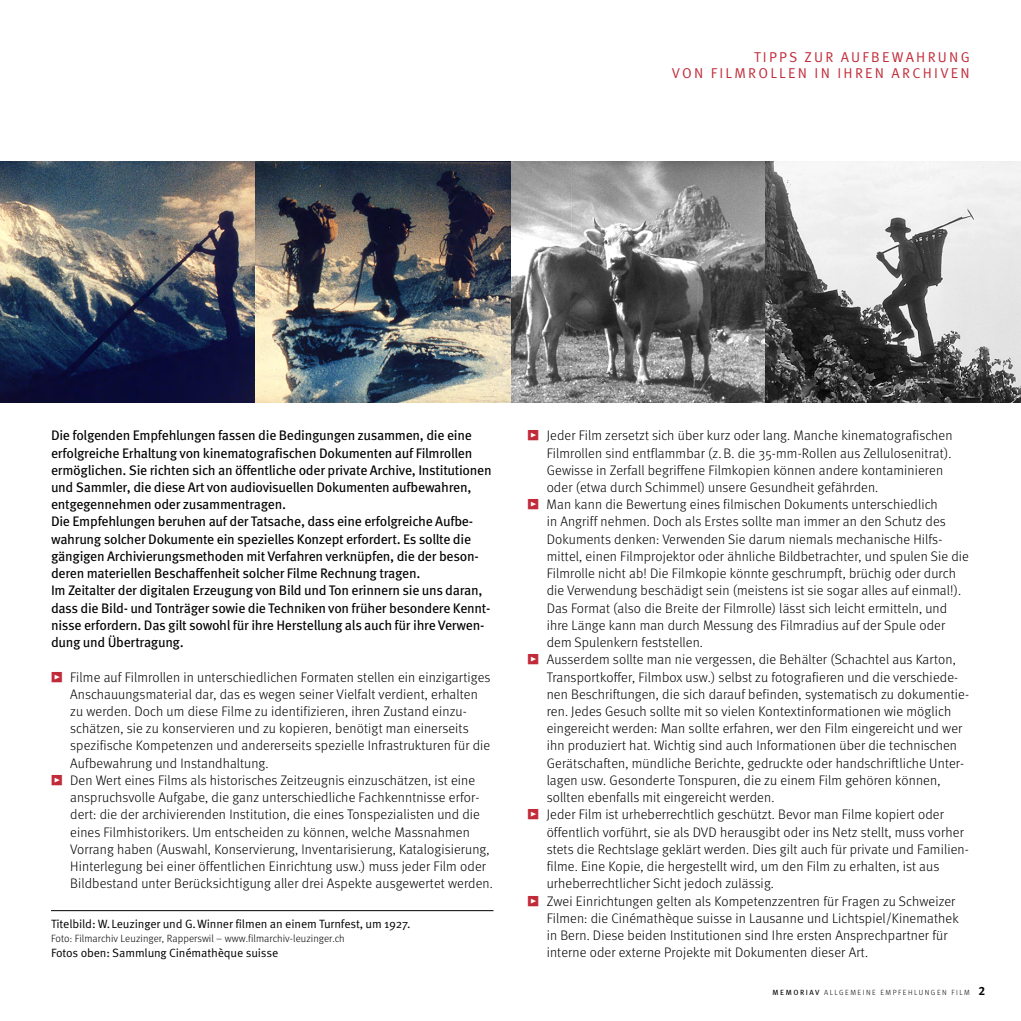
<style>
.page{position:relative;width:1021px;height:1021px;background:#fff}
.page>*{position:absolute;margin:0;border:0;box-sizing:border-box;transform-origin:0 0}
.t1{font:14.25px/16.5px "Meta Pro";letter-spacing:.16em;color:#c12b39;text-align:right}
.t2{font:300 13.8px/17.2px "Meta";letter-spacing:.01em;color:#000}
.t3{font:13.8px/17.2px "Meta Pro";letter-spacing:-.02em;color:#000}
.t4{font:12px "Meta Pro";letter-spacing:-.01em;color:#000}
.t5{font:300 10.5px "Meta";letter-spacing:.01em;color:#000}
.t6{font:7.5px "Meta Light LF";letter-spacing:.2em;color:#000}
.s1{font-family:"Meta Pro";font-weight:400;color:#c12b39}
.s2{font-family:"Meta Pro"}
.s3{font-family:"Meta Pro";font-weight:700;font-size:12px}
</style>
<div class="page">
<img style="left:0;top:162px;width:255px;height:240px">
<svg style="left:510px;top:162px;width:255px;height:240px;background:#808080"></svg>
<img style="left:255px;top:162px;width:255px;height:240px">
<svg style="left:765px;top:162px;width:255px;height:240px"></svg>
<hr style="left:51px;top:910px;width:442px;height:1px;background:#000">
<p class="t1" style="left:672px;top:49px;width:299px">Tipps zur Aufbewahrung<br>von Filmrollen in I hren Archiven</p>
<p class="t3" style="left:51px;top:427px;width:442px">Die folgenden Empfehlungen fassen die Bedingungen zusammen, die eine erfolgreiche Erhaltung von kinematografischen Dokumenten auf -Filmrollen ermöglichen. Sie richten sich an öffentliche oder private Archive, I nstitutionen und Sammler, die diese Art von audiovisuellen Dokumenten aufbewahren, entgegennehmen oder zusammentragen.<br>Die Empfehlungen beruhen auf der Tatsache, dass eine erfolgreiche Aufbe&shy;wahrung solcher Dokumente ein spezielles Konzept erfordert. Es sollte die gängigen Archivierungsmethoden mit Verfahren verknüpfen, die der beson&shy;deren materiellen Beschaffenheit solcher Filme Rechnung tragen.<br>I m Zeitalter der digitalen Erzeugung von Bild und Ton erinnern sie uns daran, dass die Bild- und Tonträger sowie die Techniken von früher besondere Kennt&shy;nisse erfordern. Das gilt sowohl für ihre H erstellung als auch für ihre Verwen&shy;dung und Übertragung.</p>
<p class="t2" style="left:70px;top:668px;width:422px;text-indent:-19px"><span class="s1">•</span> Filme auf Filmrollen in unterschiedlichen Formaten stellen ein einzigartiges Anschauungsmaterial dar, das es wegen seiner Vielfalt verdient, erhalten zu werden. Doch um diese Filme zu identifizieren, ihren Zustand einzu&shy;schätzen, sie zu konservieren und zu kopieren, benötigt man einerseits spezifische Kompetenzen und andererseits spezielle I nfrastrukturen für die Aufbewahrung und I nstandhaltung.</p>
<p class="t2" style="left:70px;top:771px;width:424px;text-indent:-19px"><span class="s1">•</span> Den Wert eines Films als historisches Zeitzeugnis einzuschätzen, ist eine anspruchsvolle Aufgabe, die ganz unterschiedliche Fachkenntnisse erfor&shy;dert: die der archivierenden I nstitution, die eines Tonspezialisten und die eines Filmhistorikers. Um entscheiden zu können, welche Massnahmen Vorrang haben (Auswahl, Konservierung, I nventarisierung, Katalogisierung, Hinterlegung bei einer öffentlichen Einrichtung usw.) muss jeder Film oder Bildbestand unter Berücksichtigung aller drei Aspekte ausgewertet werden.</p>
<p class="t4" style="left:51px;top:916px;width:361px">Titelbild: W. Leuzinger und G. Winner filmen an einem Turnfest, um 1927.</p>
<p class="t5" style="left:51px;top:932px;width:295px">Foto: Filmarchiv Leuzinger, Rapperswil – www.filmarchiv-leuzinger.ch</p>
<p class="t4" style="left:51px;top:945px;width:229px">Fotos oben: Sammlung Cinémathèque suisse</p>
<p class="t2" style="left:546px;top:427px;width:407px;text-indent:-19px"><span class="s1">•</span> Jeder Film zersetzt sich über kurz oder lang. Manche kinematografischen Filmrollen sind entflammbar (z. B. die 35-mm-Rollen aus Zellulosenitrat).<br>Gewisse in Zerfall begriffene Filmkopien können andere kontaminieren oder (etwa durch Schimmel) unsere Gesundheit gefährden.</p>
<p class="t2" style="left:546px;top:495px;width:424px;text-indent:-19px"><span class="s1">•</span> Man kann die Bewertung eines filmischen Dokuments unterschiedlich<br>in Angriff nehmen. Doch als Erstes sollte man immer an den Schutz des Dokuments denken: Verwenden Sie darum niemals mechanische Hilfs&shy;mittel, einen Filmprojektor oder ähnliche Bildbetrachter, und spulen Sie die Filmrolle nicht ab! Die Filmkopie könnte geschrumpft, brüchig oder durch die Verwendung beschädigt sein (meistens ist sie sogar alles auf einmal!).<br>Das Format (also die Breite der Filmrolle) lässt sich leicht ermitteln, und ihre Länge kann man durch Messung des Filmradius auf der Spule oder dem Spulenkern feststellen.</p>
<p class="t2" style="left:546px;top:650px;width:424px;text-indent:-19px"><span class="s1">•</span> Ausserdem sollte man nie vergessen, die Behälter (Schachtel aus Karton, Transportkoffer, Filmbox usw.) selbst zu fotografieren und die verschiede&shy;nen Beschriftungen, die sich darauf befinden, systematisch zu dokumentie&shy;ren. Jedes Gesuch sollte mit so vielen Kontextinformationen wie möglich eingereicht werden: Man sollte erfahren, wer den Film eingereicht und wer ihn produziert hat. Wichtig sind auch I nformationen über die technischen Gerätschaften, mündliche Berichte, gedruckte oder handschriftliche Unter&shy;lagen usw. Gesonderte Tonspuren, die zu einem Film gehören können, sollten ebenfalls mit eingereicht werden.</p>
<p class="t2" style="left:546px;top:805px;width:424px;text-indent:-19px"><span class="s1">•</span> Jeder Film ist urheberrechtlich geschützt. Bevor man Filme kopiert oder öffentlich vorführt, sie als DVD herausgibt oder ins Netz stellt, muss vorher stets die Rechtslage geklärt werden. Dies gilt auch für private und Familien&shy;filme. Eine Kopie, die hergestellt wird, um den Film zu erhalten, ist aus urheberrechtlicher Sicht jedoch zulässig.</p>
<p class="t2" style="left:546px;top:892px;width:413px;text-indent:-19px"><span class="s1">•</span> Zwei Einrichtungen gelten als Kompetenzzentren für Fragen zu Schweizer Filmen: die Cinémathèque suisse in Lausanne und Lichtspiel/Kinemathek in Bern. Diese beiden I nstitutionen sind I hre ersten Ansprechpartner für interne oder externe Projekte mit Dokumenten dieser Art.</p>
<p class="t6" style="left:772px;top:988px;width:214px"><span class="s2">M emoriav</span> ALLGEMEINE E MPFEHLUNGEN FILM <span class="s3">2</span></p>
</div>
